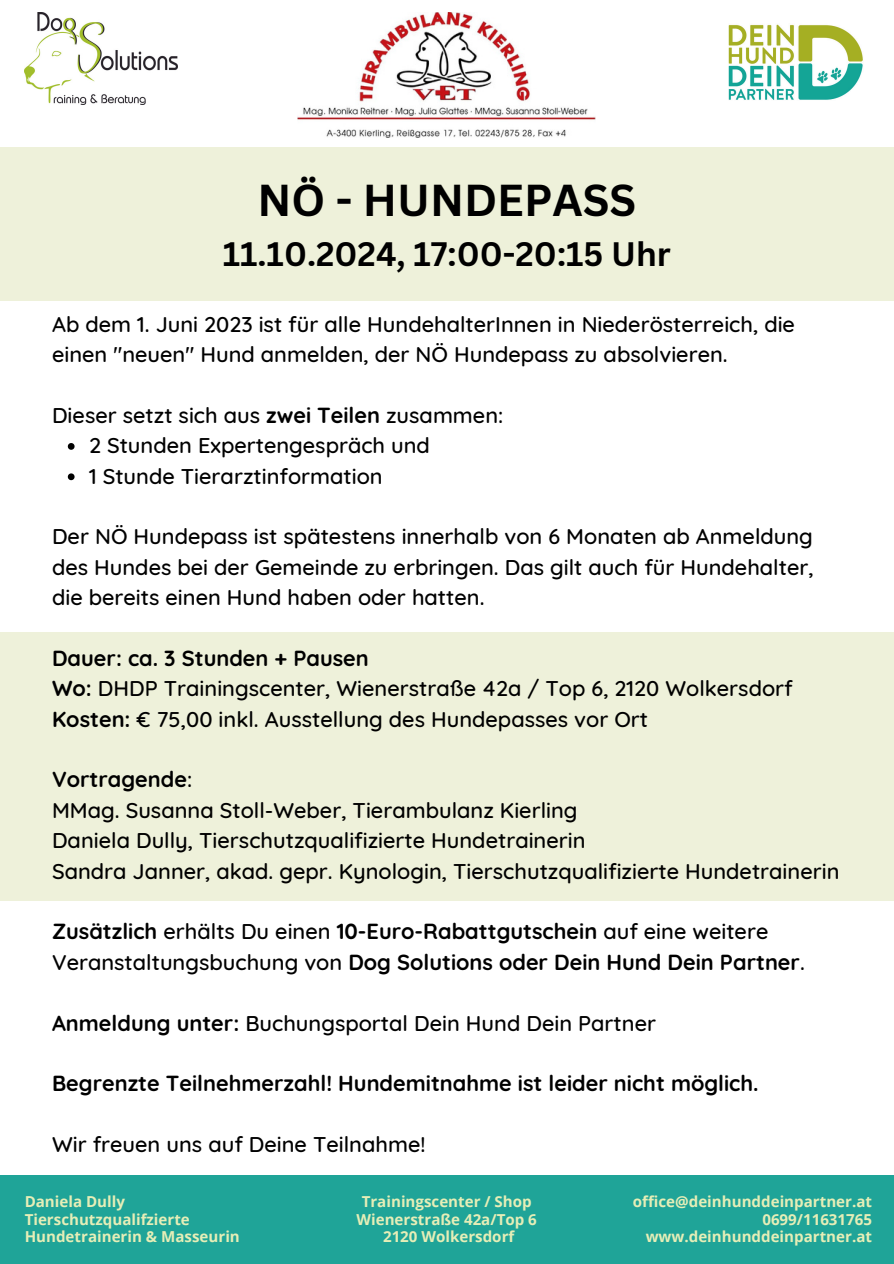
<style>
.page{position:relative;width:894px;height:1264px;background:#fff}
.page>*{position:absolute;margin:0;border:0;box-sizing:border-box;transform-origin:0 0}
.t1{font:700 43.5px "Canva Sans";color:#000}
.t2{font:700 33px "Canva Sans";color:#000}
.t3{font:500 21.75px/30.3px "Quicksand";color:#000}
.t4{font:700 21.75px/30.3px "Quicksand";color:#000}
.t5{font:700 15.15px/17.7px "Open Sans";color:#e6eeb7}
.s1{font-weight:700}
.s2{font-weight:500}
</style>
<div class="page">
<div style="left:0;top:0;width:893px;height:1263px;background:#eef1da"></div>
<div style="left:0;top:0;width:893px;height:147px;background:#fff"></div>
<img style="left:728px;top:24px;width:135px;height:76px">
<img style="left:297px;top:13px;width:298px;height:124px">
<img style="left:25px;top:13px;width:153px;height:92px">
<div style="left:0;top:1174px;width:893px;height:89px;background:#1fa498"></div>
<div style="left:0;top:301px;width:893px;height:330px;background:#fff"></div>
<div style="left:0;top:901px;width:893px;height:273px;background:#fff"></div>
<svg style="left:68px;top:443px;width:7px;height:7px"></svg>
<svg style="left:68px;top:473px;width:7px;height:7px"></svg>
<h2 class="t1" style="left:257px;top:170px;width:380px">NÖ - HUNDEPASS</h2>
<h2 class="t2" style="left:223px;top:230px;width:449px">11.10.2024, 17:00-20:15 Uhr</h2>
<h1 class="t3" style="left:52px;top:308px;width:744px">Ab dem 1. Juni 2023 ist für alle HundehalterInnen in Niederösterreich, die einen "neuen" Hund anmelden, der NÖ Hundepass zu absolvieren.</h1>
<h2 class="t3" style="left:52px;top:399px;width:452px">Dieser setzt sich aus <span class="s1">zwei Teilen</span> zusammen:</h2>
<h2 class="t3" style="left:89px;top:430px;width:342px">2 Stunden Expertengespräch und</h2>
<p class="t3" style="left:89px;top:460px;width:295px">1 Stunde Tierarztinformation</p>
<p class="t3" style="left:52px;top:521px;width:763px;text-align:justify">Der NÖ Hundepass ist spätestens innerhalb von 6 Monaten ab Anmeldung des Hundes bei der Gemeinde zu erbringen. Das gilt auch für Hundehalter, die bereits einen Hund haben oder hatten.</p>
<h2 class="t3" style="left:52px;top:642px;width:742px"><span class="s1">Dauer: ca. 3 Stunden + Pausen<br>Wo:</span> DHDP Trainingscenter, Wienerstraße 42a / Top 6, 2120 Wolkersdorf<br><span class="s1">Kosten:</span> € 75,00 inkl. Ausstellung des Hundepasses vor Ort</h2>
<h2 class="t3" style="left:52px;top:764px;width:788px"><span class="s1">Vortragende</span>:<br>MMag. Susanna Stoll-Weber, Tierambulanz Kierling<br>Daniela Dully, Tierschutzqualifizierte Hundetrainerin<br>Sandra Janner, akad. gepr. Kynologin, Tierschutzqualifizierte Hundetrainerin</h2>
<h2 class="t4" style="left:52px;top:916px;width:754px">Zusätzlich <span class="s2">erhälts Du einen</span> 10-Euro-Rabattgutschein <span class="s2">auf eine weitere<br>Veranstaltungsbuchung von</span> Dog Solutions oder Dein Hund Dein Partner<span class="s2">.</span></h2>
<h2 class="t3" style="left:52px;top:1007px;width:605px"><span class="s1">Anmeldung unter:</span> Buchungsportal Dein Hund Dein Partner</h2>
<h2 class="t4" style="left:52px;top:1068px;width:707px">Begrenzte Teilnehmerzahl! Hundemitnahme ist leider nicht möglich.</h2>
<h2 class="t3" style="left:52px;top:1128px;width:375px">Wir freuen uns auf Deine Teilnahme!</h2>
<p class="t5" style="left:25px;top:1192px;width:102px">Daniela Dully</p>
<p class="t5" style="left:25px;top:1209px;width:217px">Tierschutzqualifzierte<br>Hundetrainerin &amp; Masseurin</p>
<p class="t5" style="left:361px;top:1192px;width:171px">Trainingscenter / Shop</p>
<p class="t5" style="left:356px;top:1209px;width:182px">Wienerstraße 42a/Top 6</p>
<p class="t5" style="left:383px;top:1227px;width:133px">2120 Wolkersdorf</p>
<p class="t5" style="left:632px;top:1192px;width:241px">office@deinhunddeinpartner.at</p>
<p class="t5" style="left:762px;top:1209px;width:111px">0699/11631765</p>
<p class="t5" style="left:645px;top:1227px;width:228px">www.deinhunddeinpartner.at</p>
</div>
